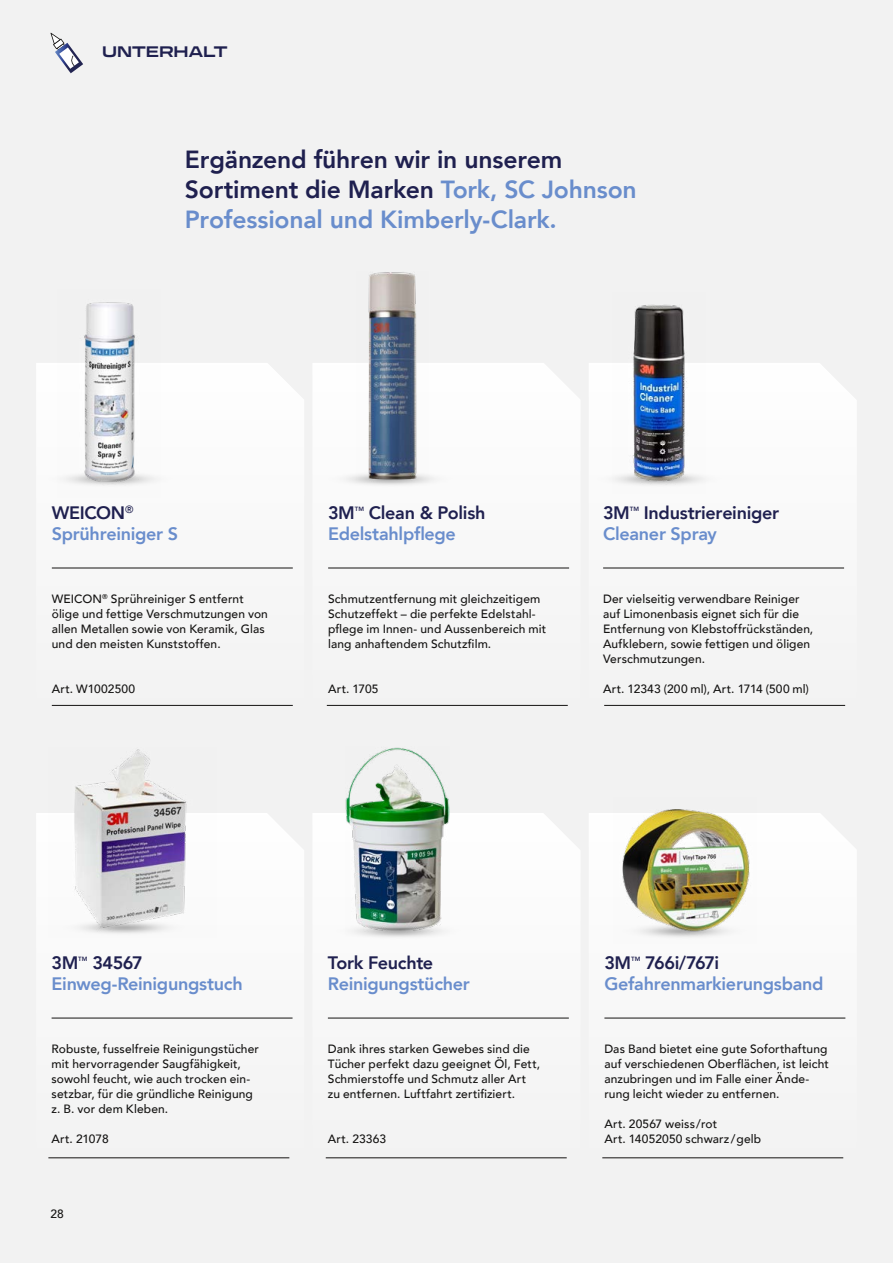
<style>
.page{position:relative;width:893px;height:1263px;background:#f2f2f2}
.page>*{position:absolute;margin:0;border:0;box-sizing:border-box;transform-origin:0 0}
.t1{font:800 24.75px/30px "Avenir";letter-spacing:-.01em;color:#1f204f}
.t2{font:800 18px/21px "Avenir";letter-spacing:-.015em;color:#698dcc}
.t3{font:800 18px "Avenir";letter-spacing:-.02em;color:#1f204f}
.t4{font:800 18px "Avenir";letter-spacing:-.06em;color:#1f204f}
.t5{font:700 expanded 15px "Transducer";color:#1f204f}
.t6{font:500 12px/15px "Avenir";letter-spacing:.01em;color:#141312}
.t7{font:500 12px "Avenir";letter-spacing:-.01em;color:#141312}
.t8{font:800 6.15px "Avenir";letter-spacing:.005em;color:#1f204f}
.s1{color:#698dcc}
.s2{color:#1f204f}
</style>
<div class="page">
<svg style="left:313px;top:813px;width:267px;height:346px"></svg>
<svg style="left:589px;top:813px;width:267px;height:346px"></svg>
<svg style="left:36px;top:813px;width:268px;height:346px"></svg>
<svg style="left:589px;top:363px;width:267px;height:343px"></svg>
<svg style="left:313px;top:363px;width:267px;height:343px"></svg>
<svg style="left:36px;top:363px;width:268px;height:343px"></svg>
<img style="left:346px;top:747px;width:104px;height:162px">
<img style="left:614px;top:809px;width:143px;height:100px">
<img style="left:357px;top:272px;width:71px;height:186px">
<img style="left:612px;top:304px;width:94px;height:154px">
<img style="left:57px;top:302px;width:104px;height:156px">
<img style="left:36px;top:458px;width:154px;height:42px">
<img style="left:579px;top:458px;width:159px;height:42px">
<img style="left:313px;top:458px;width:156px;height:42px">
<img style="left:48px;top:749px;width:168px;height:188px">
<img style="left:44px;top:906px;width:159px;height:42px">
<img style="left:318px;top:909px;width:159px;height:42px">
<img style="left:604px;top:909px;width:159px;height:42px">
<img style="left:67px;top:58px;width:16px;height:15px">
<svg style="left:50px;top:33px;width:29px;height:36px"></svg>
<hr style="left:604px;top:705px;width:241px;height:1px;background:#141312">
<hr style="left:327px;top:705px;width:241px;height:1px;background:#141312">
<hr style="left:52px;top:568px;width:241px;height:1px;background:#141312">
<hr style="left:52px;top:705px;width:241px;height:1px;background:#141312">
<hr style="left:603px;top:568px;width:241px;height:1px;background:#141312">
<hr style="left:328px;top:568px;width:241px;height:1px;background:#141312">
<hr style="left:328px;top:1018px;width:241px;height:1px;background:#141312">
<hr style="left:604px;top:1018px;width:241px;height:1px;background:#141312">
<hr style="left:326px;top:1157px;width:241px;height:1px;background:#141312">
<hr style="left:602px;top:1157px;width:241px;height:1px;background:#141312">
<hr style="left:48px;top:1157px;width:241px;height:1px;background:#141312">
<hr style="left:52px;top:1018px;width:241px;height:1px;background:#141312">
<p class="t5" style="left:102px;top:40px;width:127px">UNTERHALT</p>
<h1 class="t1" style="left:185px;top:144px;width:453px">Ergänzend führen wir in unserem<br>Sortiment die Marken <span class="s1">Tork, SC Johnson<br>Professional und Kimberly-Clark.</span></h1>
<h2 class="t2" style="left:52px;top:503px;width:128px"><span class="s2">WEICON</span><sup>®<br></sup>Sprühreiniger S</h2>
<h2 class="t3" style="left:328px;top:499px;width:28px">3M</h2>
<p class="t8" style="left:355px;top:504px;width:11px">TM</p>
<h2 class="t3" style="left:369px;top:499px;width:118px">Clean &amp; Polish</h2>
<h2 class="t2" style="left:328px;top:524px;width:129px">Edelstahlpflege</h2>
<h2 class="t3" style="left:603px;top:499px;width:28px">3M</h2>
<p class="t8" style="left:630px;top:504px;width:11px">TM</p>
<h2 class="t3" style="left:644px;top:499px;width:137px">Industriereiniger</h2>
<h2 class="t2" style="left:603px;top:524px;width:115px">Cleaner Spray</h2>
<p class="t6" style="left:52px;top:591px;width:218px">WEICON<sup>®</sup> Sprühreiniger S entfernt ölige und fettige Verschmutzungen von allen Metallen sowie von Keramik, Glas und den meisten Kunststoffen.</p>
<p class="t6" style="left:603px;top:591px;width:212px">Der vielseitig verwendbare Reiniger auf Limonenbasis eignet sich für die Entfernung von Klebstoffrückständen, Aufklebern, sowie fettigen und öligen Verschmutzungen.</p>
<p class="t6" style="left:328px;top:591px;width:220px">Schmutzentfernung mit gleichzeitigem Schutzeffekt – die perfekte Edelstahl&shy;pflege im Innen- und Aussenbereich mit lang anhaftendem Schutzfilm.</p>
<p class="t6" style="left:52px;top:681px;width:85px">Art. W1002500</p>
<p class="t6" style="left:328px;top:681px;width:52px">Art. 1705</p>
<p class="t6" style="left:603px;top:681px;width:207px">Art. 12343 (200 ml), Art. 1714 (500 ml)</p>
<h2 class="t3" style="left:52px;top:949px;width:28px">3M</h2>
<p class="t8" style="left:78px;top:954px;width:11px">TM</p>
<h2 class="t3" style="left:92px;top:949px;width:52px">34567</h2>
<h2 class="t2" style="left:52px;top:974px;width:193px">Einweg-Reinigungstuch</h2>
<h2 class="t3" style="left:328px;top:949px;width:107px">Tork Feuchte</h2>
<h2 class="t2" style="left:328px;top:974px;width:144px">Reinigungstücher</h2>
<h2 class="t3" style="left:604px;top:949px;width:28px">3M</h2>
<p class="t8" style="left:631px;top:954px;width:11px">TM</p>
<h2 class="t4" style="left:645px;top:949px;width:75px">766i/767i</h2>
<h2 class="t2" style="left:604px;top:974px;width:221px">Gefahrenmarkierungsband</h2>
<p class="t6" style="left:52px;top:1041px;width:209px">Robuste, fusselfreie Reinigungstücher mit hervorragender Saugfähigkeit, sowohl feucht, wie auch trocken ein&shy;setzbar, für die gründliche Reinigung z. B. vor dem Kleben.</p>
<p class="t6" style="left:328px;top:1041px;width:214px">Dank ihres starken Gewebes sind die Tücher perfekt dazu geeignet Öl, Fett, Schmierstoffe und Schmutz aller Art zu entfernen. Luftfahrt zertifiziert.</p>
<p class="t6" style="left:604px;top:1041px;width:226px">Das Band bietet eine gute Soforthaftung auf verschiedenen Oberflächen, ist leicht anzubringen und im Falle einer Ände&shy;rung leicht wieder zu entfernen.</p>
<p class="t7" style="left:52px;top:1128px;width:59px">Art. 21078</p>
<p class="t6" style="left:328px;top:1131px;width:60px">Art. 23363</p>
<p class="t6" style="left:604px;top:1116px;width:158px">Art. 20567 weiss/rot<br>Art. 14052050 schwarz/gelb</p>
<p class="t6" style="left:51px;top:1206px;width:15px">28</p>
</div>
